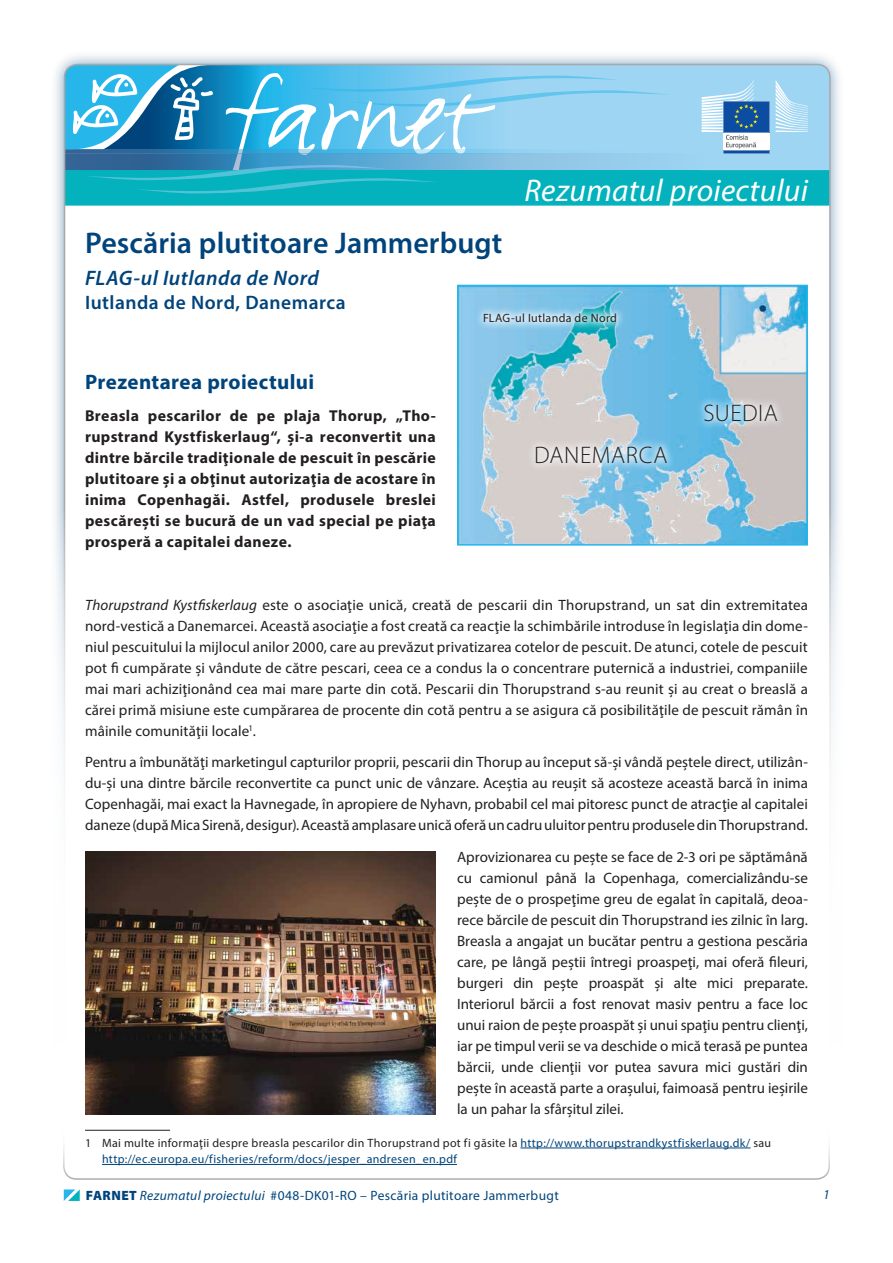
<style>
.page{position:relative;width:893px;height:1263px;background:#fff}
.page>*{position:absolute;margin:0;border:0;box-sizing:border-box;transform-origin:0 0}
.t1{font:italic 31.5px "Myriad Pro";letter-spacing:.01em;color:#fff}
.t2{font:600 30px "Myriad Pro";color:#00447b}
.t3{font:300 24px "Myriad Pro";letter-spacing:.025em;color:#231f20}
.t4{font:700 21px "Myriad Pro";letter-spacing:.02em;color:#00447b}
.t5{font:italic 600 21px "Myriad Pro";letter-spacing:.025em;color:#00447b}
.t6{font:600 19.5px "Myriad Pro";letter-spacing:.025em;color:#00447b}
.t7{font:700 15.75px/21px "Myriad Pro";letter-spacing:.025em;color:#231f20;text-align:justify}
.t8{font:15px/21px "Myriad Pro";letter-spacing:.005em;color:#231f20;text-align:justify}
.t9{font:13.5px "Myriad Pro";letter-spacing:.025em;color:#00447b}
.t10{font:italic 13.5px "Myriad Pro";color:#00447b}
.t11{font:12px/16.5px "Myriad Pro";letter-spacing:.03em;color:#00447b}
.t12{font:12px "Myriad Pro";letter-spacing:.025em;color:#231f20}
.s1{font-style:italic}
.s2{color:#231f20}
.s3{font-weight:900}
</style>
<div class="page">
<div style="left:49px;top:49px;width:796px;height:1166px;background:#00447b;opacity:.5"></div>
<div style="left:65px;top:65px;width:765px;height:1135px;background:#fff;border-radius:13px"></div>
<div style="left:670px;top:65px;width:160px;height:105px;background:#9ed5f3"></div>
<div style="left:65px;top:154px;width:638px;height:17px;background:#9cd3f1"></div>
<hr style="left:65px;top:150px;width:638px;height:4px;background:#9ed5f3">
<div style="left:65px;top:170px;width:765px;height:36px;background:#03b2bd;border:2px solid #03b2bd"></div>
<div style="left:0;top:510px;width:893px;height:753px;background:#fff"></div>
<svg style="left:65px;top:65px;width:605px;height:132px"></svg>
<svg style="left:63px;top:1129px;width:767px;height:51px"></svg>
<svg style="left:64px;top:1189px;width:16px;height:12px"></svg>
<svg style="left:776px;top:80px;width:32px;height:52px;background:#b8e0f6"></svg>
<svg style="left:702px;top:80px;width:67px;height:74px"></svg>
<hr style="left:85px;top:1130px;width:85px;height:1px;background:#231f20">
<hr style="left:520px;top:1148px;width:231px;height:1px;background:#00447b">
<hr style="left:102px;top:1164px;width:355px;height:1px;background:#00447b">
<img style="left:85px;top:852px;width:351px;height:262px">
<img style="left:460px;top:288px;width:345px;height:255px">
<div style="left:457px;top:285px;width:351px;height:261px;border:2px solid #26b6ea"></div>
<svg style="left:475px;top:305px;width:150px;height:26px;background:#8fcee5"></svg>
<svg style="left:527px;top:437px;width:148px;height:35px;background:#bdd4e0"></svg>
<svg style="left:696px;top:395px;width:90px;height:35px;background:#adcbda"></svg>
<h2 class="t2" style="left:85px;top:223px;width:419px">Pescăria plutitoare Jammerbugt</h2>
<h3 class="t5" style="left:85px;top:265px;width:235px">FLAG-ul Iutlanda de Nord</h3>
<h3 class="t6" style="left:85px;top:290px;width:262px">Iutlanda de Nord, Danemarca</h3>
<h1 class="t1" style="left:525px;top:171px;width:285px">Rezumatul proiectului</h1>
<h3 class="t4" style="left:85px;top:368px;width:231px">Prezentarea proiectului</h3>
<p class="t7" style="left:85px;top:404px;width:352px">Breasla pescarilor de pe plaja Thorup, „Tho&shy;rupstrand Kystfiskerlaug“, şi-a reconvertit una dintre bărcile tradiţionale de pescuit în pescărie plutitoare şi a obţinut autorizaţia de acostare în inima Copenhagăi. Astfel, produsele breslei pescăreşti se bucură de un vad special pe piaţa prosperă a capitalei daneze.</p>
<p class="t12" style="left:483px;top:311px;width:136px">FLAG-ul Iutlanda de Nord</p>
<h3 class="t3" style="left:534px;top:440px;width:135px">DANEMARCA</h3>
<h3 class="t3" style="left:703px;top:398px;width:76px">SUEDIA</h3>
<p class="t8" style="left:85px;top:594px;width:724px"><span class="s1">Thorupstrand Kystfiskerlaug</span> este o asociaţie unică, creată de pescarii din Thorupstrand, un sat din extremitatea nord-vestică a Danemarcei. Această asociaţie a fost creată ca reacţie la schimbările introduse în legislaţia din dome&shy;niul pescuitului la mijlocul anilor 2000, care au prevăzut privatizarea cotelor de pescuit. De atunci, cotele de pescuit pot fi cumpărate şi vândute de către pescari, ceea ce a condus la o concentrare puternică a industriei, companiile mai mari achiziţionând cea mai mare parte din cotă. Pescarii din Thorupstrand s-au reunit şi au creat o breaslă a cărei primă misiune este cumpărarea de procente din cotă pentru a se asigura că posibilităţile de pescuit rămân în mâinile comunităţii locale<sup>1</sup>.</p>
<p class="t8" style="left:85px;top:751px;width:724px">Pentru a îmbunătăţi marketingul capturilor proprii, pescarii din Thorup au început să-şi vândă peştele direct, utilizân&shy;du-şi una dintre bărcile reconvertite ca punct unic de vânzare. Aceştia au reuşit să acosteze această barcă în inima Copenhagăi, mai exact la Havnegade, în apropiere de Nyhavn, probabil cel mai pitoresc punct de atracţie al capitalei daneze (după Mica Sirenă, desigur). Această amplasare unică oferă un cadru uluitor pentru produsele din Thorupstrand.</p>
<p class="t8" style="left:457px;top:846px;width:352px">Aprovizionarea cu peşte se face de 2-3 ori pe săptămână cu camionul până la Copenhaga, comercializându-se peşte de o prospeţime greu de egalat în capitală, deoa&shy;rece bărcile de pescuit din Thorupstrand ies zilnic în larg.<br>Breasla a angajat un bucătar pentru a gestiona pescăria care, pe lângă peştii întregi proaspeţi, mai oferă fileuri, burgeri din peşte proaspăt şi alte mici preparate.<br>Interiorul bărcii a fost renovat masiv pentru a face loc unui raion de peşte proaspăt şi unui spaţiu pentru clienţi, iar pe timpul verii se va deschide o mică terasă pe puntea bărcii, unde clienţii vor putea savura mici gustări din peşte în această parte a oraşului, faimoasă pentru ieşirile la un pahar la sfârşitul zilei.</p>
<p class="t11" style="left:102px;top:1134px;width:671px;text-indent:-17px"><span class="s2">1 Mai multe informaţii despre breasla pescarilor din Thorupstrand pot fi găsite la</span> http://www.thorupstrandkystfiskerlaug.dk/ <span class="s2">sau </span>http://ec.europa.eu/fisheries/reform/docs/jesper_andresen_en.pdf</p>
<p class="t9" style="left:86px;top:1187px;width:474px"><span class="s3">FARNET</span> <span class="s1">Rezumatul proiectului</span> #048-DK01-RO – Pescăria plutitoare Jammerbugt</p>
<p class="t10" style="left:823px;top:1186px;width:8px">1</p>
</div>
